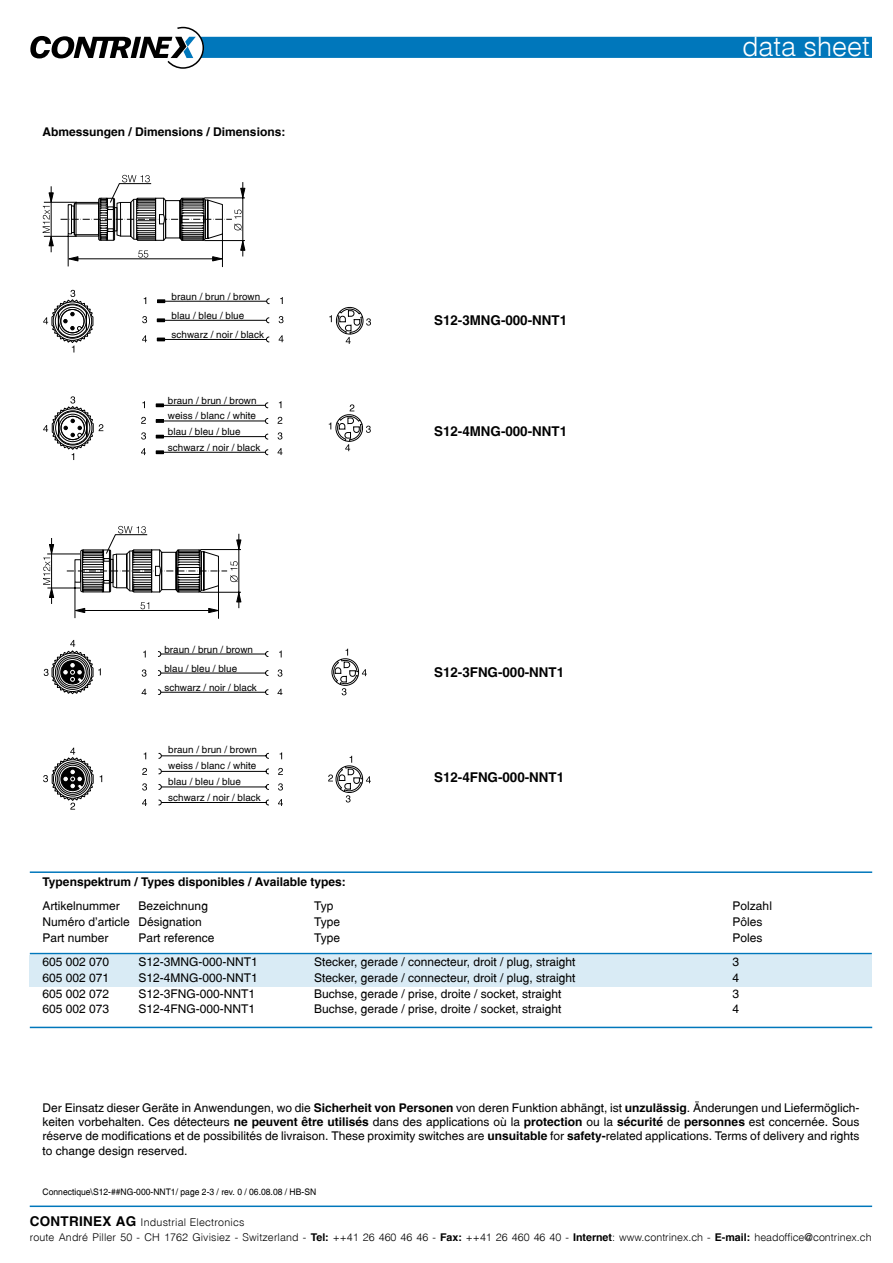
<style>
.page{position:relative;width:893px;height:1263px;background:#fff}
.page>*{position:absolute;margin:0;border:0;box-sizing:border-box;transform-origin:0 0}
.t1{font:27px "Switzerland Light Plain";color:#fff}
.t2{font:700 13.5px "Switzerland";color:#000}
.t3{font:12px/14.4px "Switzerland Plain";color:#000;text-align:justify}
.t4{font:700 12px "Switzerland";color:#000}
.t5{font:10.65px/14.7px "Switzerland Light Plain";letter-spacing:.01em;color:#000}
.t6{font:9.9px/15.8px "Switzerland Plain";color:#000}
.t7{font:9px "Switzerland Plain";color:#000;scale:.95 1}
.s1{font-family:"Switzerland";font-weight:700}
.s2{font-family:"Switzerland";font-weight:700;font-size:13.5px}
</style>
<div class="page">
<hr style="left:30px;top:1205px;width:842px;height:2px;background:#07b">
<svg style="left:30px;top:27px;width:842px;height:42px"></svg>
<div style="left:30px;top:955px;width:842px;height:31px;background:#d9ebf5"></div>
<hr style="left:222px;top:233px;width:1px;height:34px;background:#000">
<hr style="left:44px;top:202px;width:33px;height:1px;background:#000">
<hr style="left:44px;top:236px;width:33px;height:1px;background:#000">
<hr style="left:68px;top:234px;width:1px;height:32px;background:#000">
<hr style="left:51px;top:186px;width:1px;height:66px;background:#000">
<svg style="left:43px;top:192px;width:11px;height:54px"></svg>
<svg style="left:61px;top:175px;width:184px;height:86px"></svg>
<hr style="left:218px;top:585px;width:1px;height:34px;background:#000">
<hr style="left:47px;top:554px;width:33px;height:1px;background:#000">
<hr style="left:47px;top:588px;width:33px;height:1px;background:#000">
<hr style="left:75px;top:582px;width:1px;height:36px;background:#000">
<hr style="left:51px;top:538px;width:1px;height:66px;background:#000">
<svg style="left:43px;top:544px;width:11px;height:54px"></svg>
<svg style="left:67px;top:526px;width:174px;height:87px"></svg>
<svg style="left:328px;top:756px;width:43px;height:46px"></svg>
<svg style="left:44px;top:640px;width:57px;height:54px"></svg>
<div style="left:53px;top:653px;width:39px;height:39px;border:1px solid #000;border-radius:50%"></div>
<svg style="left:43px;top:748px;width:51px;height:62px"></svg>
<div style="left:53px;top:759px;width:39px;height:39px;border:1px solid #000;border-radius:50%"></div>
<svg style="left:329px;top:404px;width:42px;height:47px"></svg>
<svg style="left:43px;top:290px;width:51px;height:62px"></svg>
<div style="left:53px;top:302px;width:39px;height:39px;border:1px solid #000;border-radius:50%"></div>
<svg style="left:329px;top:307px;width:42px;height:37px"></svg>
<svg style="left:43px;top:396px;width:60px;height:64px"></svg>
<div style="left:53px;top:408px;width:39px;height:39px;border:1px solid #000;border-radius:50%"></div>
<svg style="left:331px;top:649px;width:36px;height:46px"></svg>
<svg style="left:142px;top:669px;width:5px;height:8px"></svg>
<svg style="left:278px;top:669px;width:4px;height:8px"></svg>
<svg style="left:142px;top:689px;width:5px;height:5px"></svg>
<svg style="left:277px;top:689px;width:5px;height:5px"></svg>
<svg style="left:143px;top:650px;width:3px;height:7px"></svg>
<svg style="left:279px;top:650px;width:3px;height:7px"></svg>
<svg style="left:158px;top:651px;width:111px;height:43px"></svg>
<svg style="left:142px;top:316px;width:5px;height:7px"></svg>
<svg style="left:279px;top:316px;width:4px;height:7px"></svg>
<hr style="left:162px;top:320px;width:104px;height:1px;background:#000">
<svg style="left:157px;top:319px;width:8px;height:3px"></svg>
<svg style="left:266px;top:317px;width:3px;height:6px"></svg>
<svg style="left:142px;top:335px;width:5px;height:7px"></svg>
<svg style="left:279px;top:335px;width:5px;height:7px"></svg>
<hr style="left:162px;top:339px;width:104px;height:1px;background:#000">
<svg style="left:157px;top:338px;width:8px;height:3px"></svg>
<svg style="left:266px;top:336px;width:3px;height:6px"></svg>
<svg style="left:280px;top:297px;width:3px;height:7px"></svg>
<hr style="left:162px;top:301px;width:105px;height:1px;background:#000">
<svg style="left:157px;top:300px;width:8px;height:3px"></svg>
<svg style="left:266px;top:298px;width:4px;height:6px"></svg>
<svg style="left:142px;top:783px;width:5px;height:7px"></svg>
<svg style="left:278px;top:783px;width:5px;height:7px"></svg>
<svg style="left:142px;top:799px;width:5px;height:7px"></svg>
<svg style="left:278px;top:799px;width:5px;height:7px"></svg>
<svg style="left:142px;top:768px;width:5px;height:7px"></svg>
<svg style="left:278px;top:768px;width:5px;height:7px"></svg>
<svg style="left:158px;top:753px;width:111px;height:52px"></svg>
<svg style="left:141px;top:432px;width:5px;height:7px"></svg>
<svg style="left:278px;top:432px;width:4px;height:7px"></svg>
<svg style="left:141px;top:448px;width:5px;height:7px"></svg>
<svg style="left:278px;top:448px;width:4px;height:7px"></svg>
<svg style="left:141px;top:417px;width:5px;height:7px"></svg>
<svg style="left:278px;top:417px;width:4px;height:7px"></svg>
<svg style="left:156px;top:402px;width:112px;height:53px"></svg>
<hr style="left:30px;top:1027px;width:842px;height:1px;background:#07b">
<hr style="left:30px;top:953px;width:842px;height:1px;background:#07b">
<hr style="left:30px;top:871px;width:842px;height:2px;background:#07b">
<p class="t4" style="left:43px;top:125px;width:244px">Abmessungen / Dimensions / Dimensions:</p>
<p class="t6" style="left:172px;top:287px;width:94px;line-height:19px">braun / brun / brown blau / bleu / blue schwarz / noir / black</p>
<p class="t6" style="left:168px;top:392px;width:94px">braun / brun / brown weiss / blanc / white blau / bleu / blue schwarz / noir / black</p>
<p class="t6" style="left:164px;top:640px;width:94px;line-height:19px">braun / brun / brown blau / bleu / blue schwarz / noir / black</p>
<p class="t6" style="left:168px;top:742px;width:94px">braun / brun / brown weiss / blanc / white blau / bleu / blue schwarz / noir / black</p>
<p class="t2" style="left:434px;top:312px;width:135px">S12-3MNG-000-NNT1</p>
<p class="t2" style="left:434px;top:423px;width:135px">S12-4MNG-000-NNT1</p>
<p class="t2" style="left:434px;top:664px;width:132px">S12-3FNG-000-NNT1</p>
<p class="t2" style="left:434px;top:769px;width:132px">S12-4FNG-000-NNT1</p>
<h1 class="t1" style="left:742px;top:29px;width:129px">data sheet</h1>
<p class="t4" style="left:43px;top:874px;width:305px">Typenspektrum / Types disponibles / Available types:</p>
<p class="t3" style="left:43px;top:899px;width:79px">Artikelnummer</p>
<p class="t3" style="left:139px;top:899px;width:71px">Bezeichnung</p>
<p class="t3" style="left:314px;top:899px;width:21px">Typ</p>
<p class="t3" style="left:733px;top:899px;width:41px">Polzahl</p>
<p class="t3" style="left:43px;top:914px;width:161px">Numéro d'article Désignation</p>
<p class="t3" style="left:314px;top:914px;width:28px">Type</p>
<p class="t3" style="left:733px;top:914px;width:32px">Pôles</p>
<p class="t3" style="left:43px;top:930px;width:68px">Part number</p>
<p class="t3" style="left:139px;top:930px;width:78px">Part reference</p>
<p class="t3" style="left:314px;top:930px;width:28px">Type</p>
<p class="t3" style="left:733px;top:930px;width:32px">Poles</p>
<p class="t3" style="left:43px;top:954px;width:68px">605 002 070</p>
<p class="t3" style="left:139px;top:954px;width:121px">S12-3MNG-000-NNT1</p>
<p class="t3" style="left:314px;top:954px;width:263px">Stecker, gerade / connecteur, droit / plug, straight</p>
<p class="t3" style="left:733px;top:954px;width:8px">3</p>
<p class="t3" style="left:43px;top:970px;width:68px">605 002 071</p>
<p class="t3" style="left:139px;top:970px;width:121px">S12-4MNG-000-NNT1</p>
<p class="t3" style="left:314px;top:970px;width:263px">Stecker, gerade / connecteur, droit / plug, straight</p>
<p class="t3" style="left:733px;top:970px;width:8px">4</p>
<p class="t3" style="left:43px;top:986px;width:68px">605 002 072</p>
<p class="t3" style="left:139px;top:986px;width:118px">S12-3FNG-000-NNT1</p>
<p class="t3" style="left:314px;top:986px;width:249px">Buchse, gerade / prise, droite / socket, straight</p>
<p class="t3" style="left:733px;top:986px;width:8px">3</p>
<p class="t3" style="left:43px;top:1002px;width:68px">605 002 073</p>
<p class="t3" style="left:139px;top:1002px;width:118px">S12-4FNG-000-NNT1</p>
<p class="t3" style="left:314px;top:1002px;width:249px">Buchse, gerade / prise, droite / socket, straight</p>
<p class="t3" style="left:733px;top:1002px;width:8px">4</p>
<p class="t3" style="left:43px;top:1100px;width:818px">Der Einsatz dieser Geräte in Anwendungen, wo die <span class="s1">Sicherheit von Personen</span> von deren Funktion abhängt, ist <span class="s1">unzulässig</span>. Änderungen und Liefermöglich&shy;keiten vorbehalten. Ces détecteurs <span class="s1">ne peuvent être utilisés</span> dans des applications où la <span class="s1">protection</span> ou la <span class="s1">sécurité</span> de <span class="s1">personnes</span> est concernée. Sous réserve de modifications et de possibilités de livraison. These proximity switches are <span class="s1">unsuitable</span> for <span class="s1">safety-</span>related applications. Terms of delivery and rights to change design reserved.</p>
<p class="t7" style="left:43px;top:1186px;width:290px">Connectique\S12-##NG-000-NNT1/ page 2-3 / rev. 0 / 06.08.08 / HB-SN</p>
<p class="t5" style="left:30px;top:1215px;width:843px"><span class="s2">CONTRINEX AG</span> Industrial Electronics<br>route André Piller 50 - CH 1762 Givisiez - Switzerland - <span class="s1">Tel:</span> ++41 26 460 46 46 - <span class="s1">Fax:</span> ++41 26 460 46 40 - <span class="s1">Internet</span>: www.contrinex.ch - <span class="s1">E-mail:</span> headoffice@contrinex.ch</p>
</div>
